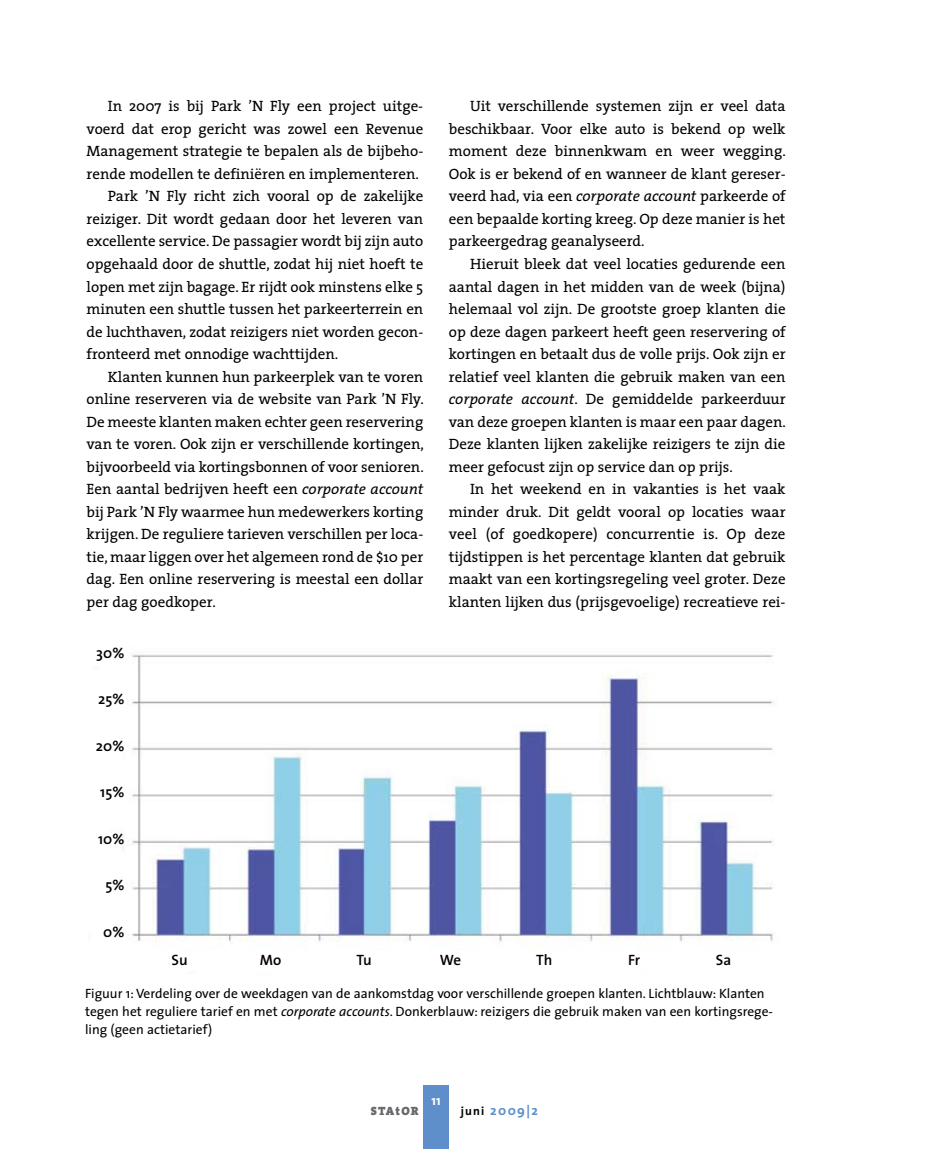
<style>
.page{position:relative;width:936px;height:1149px;background:#fff}
.page>*{position:absolute;margin:0;border:0;box-sizing:border-box;transform-origin:0 0}
.t1{font:15px/22.5px "The Serif";color:#000;text-align:justify}
.t2{font:600 15px "The Sans";color:#000}
.t3{font:13.5px/18px "The Sans";color:#000}
.t4{font:700 13.5px "The Sans";color:#5f8fcb}
.t5{font:700 13.5px "The Sans";color:#fff}
.t6{font:900 12px "The Serif";letter-spacing:.1em;color:#68676c}
.s1{font-style:italic}
.s2{font-size:12px;color:#000}
</style>
<div class="page">
<div style="left:423px;top:1084px;width:26px;height:64px;background:#5f8fcb"></div>
<img style="left:122px;top:654px;width:653px;height:296px">
<p class="t1" style="left:108px;top:94px;width:317px">In 2007 is bij Park ’N Fly een project uitge-</p>
<p class="t1" style="left:87px;top:117px;width:338px">voerd dat erop gericht was zowel een Revenue</p>
<p class="t1" style="left:87px;top:139px;width:338px">Management strategie te bepalen als de bijbeho-</p>
<p class="t1" style="left:87px;top:162px;width:334px">rende modellen te definiëren en implementeren.</p>
<p class="t1" style="left:108px;top:184px;width:317px">Park ’N Fly richt zich vooral op de zakelijke</p>
<p class="t1" style="left:87px;top:207px;width:338px">reiziger. Dit wordt gedaan door het leveren van</p>
<p class="t1" style="left:87px;top:229px;width:338px">excellente service. De passagier wordt bij zijn auto</p>
<p class="t1" style="left:87px;top:252px;width:338px">opgehaald door de shuttle, zodat hij niet hoeft te</p>
<p class="t1" style="left:87px;top:274px;width:338px">lopen met zijn bagage. Er rijdt ook minstens elke 5</p>
<p class="t1" style="left:87px;top:297px;width:338px">minuten een shuttle tussen het parkeerterrein en</p>
<p class="t1" style="left:87px;top:319px;width:338px">de luchthaven, zodat reizigers niet worden gecon-</p>
<p class="t1" style="left:87px;top:342px;width:253px">fronteerd met onnodige wachttijden.</p>
<p class="t1" style="left:108px;top:364px;width:317px">Klanten kunnen hun parkeerplek van te voren</p>
<p class="t1" style="left:87px;top:387px;width:338px">online reserveren via de website van Park ’N Fly.</p>
<p class="t1" style="left:87px;top:409px;width:338px">De meeste klanten maken echter geen reservering</p>
<p class="t1" style="left:87px;top:432px;width:339px">van te voren. Ook zijn er verschillende kortingen,</p>
<p class="t1" style="left:87px;top:454px;width:338px">bijvoorbeeld via kortingsbonnen of voor senioren.</p>
<p class="t1" style="left:87px;top:477px;width:338px">Een aantal bedrijven heeft een <span class="s1">corporate account</span></p>
<p class="t1" style="left:87px;top:499px;width:338px">bij Park ’N Fly waarmee hun medewerkers korting</p>
<p class="t1" style="left:87px;top:522px;width:338px">krijgen. De reguliere tarieven verschillen per loca-</p>
<p class="t1" style="left:87px;top:544px;width:338px">tie, maar liggen over het algemeen rond de $10 per</p>
<p class="t1" style="left:87px;top:567px;width:338px">dag. Een online reservering is meestal een dollar</p>
<p class="t1" style="left:87px;top:589px;width:131px">per dag goedkoper.</p>
<p class="t2" style="left:96px;top:640px;width:30px">30%</p>
<p class="t2" style="left:98px;top:686px;width:28px">25%</p>
<p class="t2" style="left:96px;top:733px;width:30px">20%</p>
<p class="t2" style="left:100px;top:779px;width:26px">15%</p>
<p class="t2" style="left:98px;top:826px;width:28px">10%</p>
<p class="t2" style="left:105px;top:872px;width:21px">5%</p>
<p class="t2" style="left:103px;top:919px;width:23px">0%</p>
<p class="t1" style="left:449px;top:94px;width:338px;text-indent:21px">Uit verschillende systemen zijn er veel data beschikbaar. Voor elke auto is bekend op welk moment deze binnenkwam en weer wegging.<br>Ook is er bekend of en wanneer de klant gereser&shy;veerd had, via een <span class="s1">corporate account</span> parkeerde of een bepaalde korting kreeg. Op deze manier is het parkeergedrag geanalyseerd.</p>
<p class="t1" style="left:449px;top:252px;width:338px;text-indent:21px">Hieruit bleek dat veel locaties gedurende een aantal dagen in het midden van de week (bijna) helemaal vol zijn. De grootste groep klanten die op deze dagen parkeert heeft geen reservering of kortingen en betaalt dus de volle prijs. Ook zijn er relatief veel klanten die gebruik maken van een <span class="s1">corporate account</span>. De gemiddelde parkeerduur van deze groepen klanten is maar een paar dagen.<br>Deze klanten lijken zakelijke reizigers te zijn die meer gefocust zijn op service dan op prijs.</p>
<p class="t1" style="left:449px;top:477px;width:338px;text-indent:21px">In het weekend en in vakanties is het vaak minder druk. Dit geldt vooral op locaties waar veel (of goedkopere) concurrentie is. Op deze tijdstippen is het percentage klanten dat gebruik maakt van een kortingsregeling veel groter. Deze klanten lijken dus (prijsgevoelige) recreatieve rei-</p>
<p class="t2" style="left:172px;top:947px;width:18px">Su</p>
<p class="t2" style="left:260px;top:947px;width:23px">Mo</p>
<p class="t2" style="left:356px;top:947px;width:17px">Tu</p>
<p class="t2" style="left:439px;top:947px;width:23px">We</p>
<p class="t2" style="left:536px;top:947px;width:18px">Th</p>
<p class="t2" style="left:628px;top:947px;width:14px">Fr</p>
<p class="t2" style="left:716px;top:947px;width:17px">Sa</p>
<p class="t3" style="left:85px;top:983px;width:689px">Figuur 1: Verdeling over de weekdagen van de aankomstdag voor verschillende groepen klanten. Lichtblauw: Klanten tegen het reguliere tarief en met <span class="s1">corporate accounts</span>. Donkerblauw: reizigers die gebruik maken van een kortingsrege&shy;ling (geen actietarief)</p>
<p class="t5" style="left:431px;top:1088px;width:11px">11</p>
<p class="t6" style="left:371px;top:1100px;width:49px">STAtOR</p>
<p class="t4" style="left:461px;top:1098px;width:79px"><span class="s2">juni</span> 2009|2</p>
</div>
